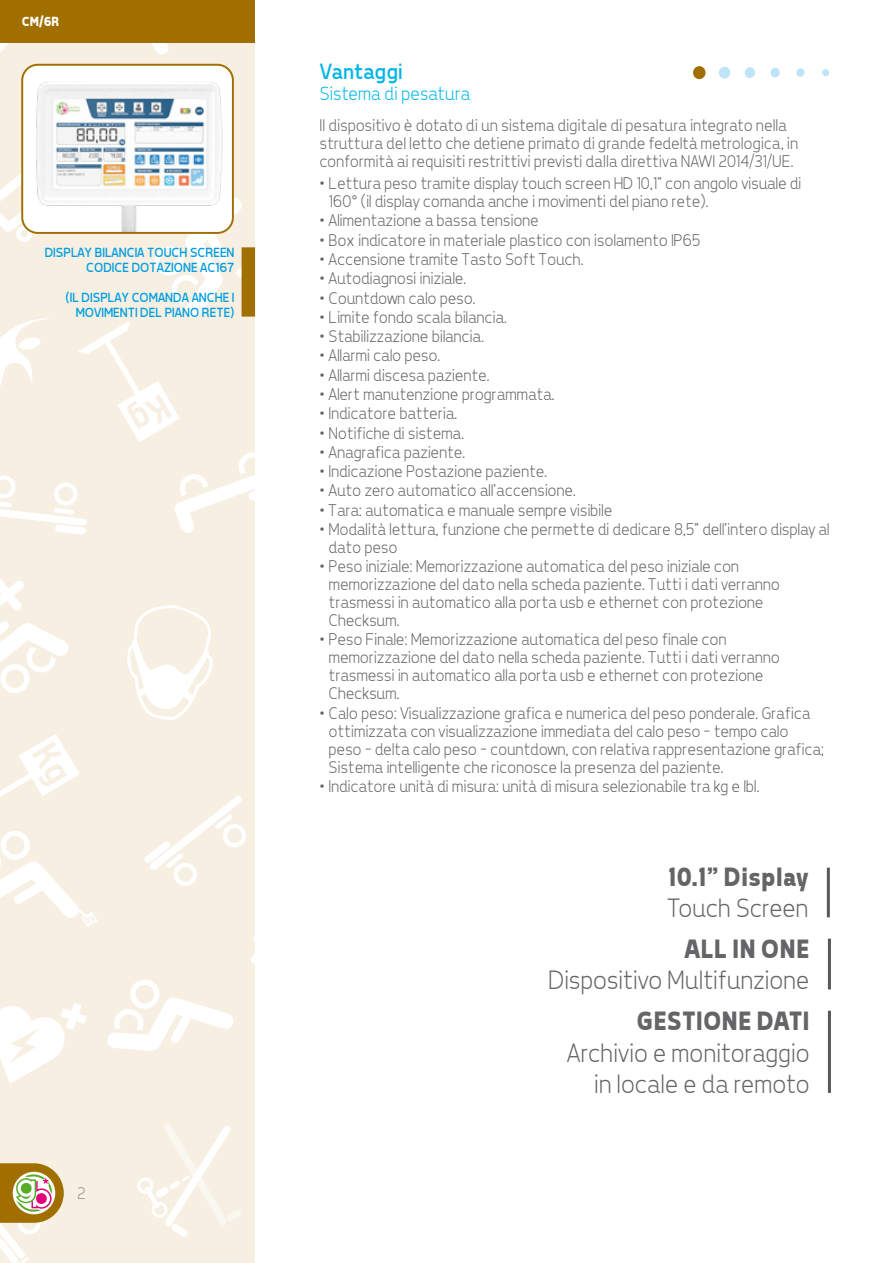
<style>
.page{position:relative;width:893px;height:1263px;background:#fff}
.page>*{position:absolute;margin:0;border:0;box-sizing:border-box;transform-origin:0 0}
.t1{font:300 27px "Tepeno Sans";color:#646567}
.t2{font:700 27px "Tepeno Sans";letter-spacing:.01em;color:#646567}
.Titolo-Paragrafo{font:22.5px "Tepeno Sans";letter-spacing:.01em;color:#00b6e8}
.Sottotitolo{font:300 19.5px "Tepeno Sans";letter-spacing:-.005em;color:#00b6e8}
.t3{font:300 17.25px/18px "Tepeno Sans";color:#646567}
.t4{font:300 17.25px "Tepeno Sans";color:#989191}
.Descrizione-Colonna{font:13.5px/15px "Tepeno Sans";color:#009ee0;text-align:right}
.t5{font:700 13.5px "Tepeno Sans";color:#fff}
</style>
<div class="page">
<div style="left:0;top:0;width:255px;height:1263px;background:#f7efe2"></div>
<svg style="left:135px;top:43px;width:88px;height:22px"></svg>
<svg style="left:107px;top:979px;width:127px;height:72px"></svg>
<svg style="left:144px;top:796px;width:102px;height:90px"></svg>
<svg style="left:0;top:579px;width:68px;height:114px"></svg>
<svg style="left:0;top:174px;width:32px;height:68px"></svg>
<svg style="left:0;top:318px;width:50px;height:68px"></svg>
<svg style="left:0;top:475px;width:87px;height:60px"></svg>
<svg style="left:0;top:734px;width:98px;height:193px"></svg>
<svg style="left:137px;top:1124px;width:104px;height:113px"></svg>
<svg style="left:174px;top:452px;width:81px;height:81px"></svg>
<svg style="left:0;top:43px;width:53px;height:33px"></svg>
<svg style="left:251px;top:935px;width:4px;height:29px"></svg>
<svg style="left:78px;top:197px;width:164px;height:245px"></svg>
<svg style="left:0;top:1003px;width:87px;height:80px"></svg>
<svg style="left:127px;top:605px;width:86px;height:115px"></svg>
<div style="left:0;top:0;width:255px;height:43px;background:#a06f00"></div>
<svg style="left:0;top:1163px;width:64px;height:100px"></svg>
<div style="left:822px;top:69px;width:7px;height:7px;background:#bde4f7;border-radius:50%"></div>
<div style="left:796px;top:68px;width:8px;height:9px;background:#bde4f7;border-radius:50%"></div>
<div style="left:770px;top:68px;width:10px;height:10px;background:#bde4f7;border-radius:50%"></div>
<div style="left:745px;top:67px;width:10px;height:11px;background:#bde4f7;border-radius:50%"></div>
<div style="left:719px;top:67px;width:11px;height:12px;background:#bde4f7;border-radius:50%"></div>
<div style="left:693px;top:66px;width:13px;height:13px;background:#a06f00;border-radius:50%"></div>
<div style="left:242px;top:247px;width:13px;height:70px;background:#a06f00"></div>
<img style="left:22px;top:65px;width:211px;height:168px">
<div style="left:21px;top:64px;width:213px;height:170px;border:2px solid #a06f00;border-radius:16px"></div>
<hr style="left:827px;top:868px;width:3px;height:49px;background:#58585a">
<hr style="left:828px;top:938px;width:3px;height:51px;background:#58585a">
<hr style="left:828px;top:1011px;width:3px;height:82px;background:#58585a">
<p class="t5" style="left:21px;top:13px;width:39px">CM/6R</p>
<p class="Descrizione-Colonna" style="left:44px;top:244px;width:191px">DISPLAY BILANCIA TOUCH SCREEN<br>CODICE DOTAZIONE AC167</p>
<p class="Descrizione-Colonna" style="left:65px;top:289px;width:171px">(IL DISPLAY COMANDA ANCHE I<br>MOVIMENTI DEL PIANO RETE)</p>
<p class="t4" style="left:77px;top:1183px;width:10px">2</p>
<p class="Titolo-Paragrafo" style="left:319px;top:58px;width:84px">Vantaggi</p>
<p class="Sottotitolo" style="left:319px;top:82px;width:152px">Sistema di pesatura</p>
<p class="t3" style="left:319px;top:116px;width:480px">Il dispositivo è dotato di un sistema digitale di pesatura integrato nella struttura del letto che detiene primato di grande fedeltà metrologica, in conformità ai requisiti restrittivi previsti dalla direttiva NAWI 2014/31/UE.</p>
<p class="t3" style="left:328px;top:174px;width:474px;text-indent:-9px">• Lettura peso tramite display touch screen HD 10,1” con angolo visuale di<br>160° (il display comanda anche i movimenti del piano rete).</p>
<p class="t3" style="left:319px;top:211px;width:221px">• Alimentazione a bassa tensione</p>
<p class="t3" style="left:319px;top:230px;width:382px">• Box indicatore in materiale plastico con isolamento IP65</p>
<p class="t3" style="left:319px;top:250px;width:265px">• Accensione tramite Tasto Soft Touch.</p>
<p class="t3" style="left:319px;top:269px;width:148px">• Autodiagnosi iniziale.</p>
<p class="t3" style="left:319px;top:288px;width:157px">• Countdown calo peso.</p>
<p class="t3" style="left:319px;top:308px;width:189px">• Limite fondo scala bilancia.</p>
<p class="t3" style="left:319px;top:327px;width:166px">• Stabilizzazione bilancia.</p>
<p class="t3" style="left:319px;top:346px;width:122px">• Allarmi calo peso.</p>
<p class="t3" style="left:319px;top:365px;width:171px">• Allarmi discesa paziente.</p>
<p class="t3" style="left:319px;top:385px;width:236px">• Alert manutenzione programmata.</p>
<p class="t3" style="left:319px;top:404px;width:139px">• Indicatore batteria.</p>
<p class="t3" style="left:319px;top:423px;width:146px">• Notifiche di sistema.</p>
<p class="t3" style="left:319px;top:442px;width:147px">• Anagrafica paziente.</p>
<p class="t3" style="left:319px;top:462px;width:229px">• Indicazione Postazione paziente.</p>
<p class="t3" style="left:319px;top:481px;width:258px">• Auto zero automatico all’accensione.</p>
<p class="t3" style="left:319px;top:500px;width:294px">• Tara: automatica e manuale sempre visibile</p>
<p class="t3" style="left:328px;top:520px;width:502px;text-indent:-9px">• Modalità lettura, funzione che permette di dedicare 8,5” dell’intero display al dato peso</p>
<p class="t3" style="left:328px;top:557px;width:453px;text-indent:-9px">• Peso iniziale: Memorizzazione automatica del peso iniziale con memorizzazione del dato nella scheda paziente. Tutti i dati verranno trasmessi in automatico alla porta usb e ethernet con protezione Checksum.</p>
<p class="t3" style="left:328px;top:630px;width:453px;text-indent:-9px">• Peso Finale: Memorizzazione automatica del peso finale con memorizzazione del dato nella scheda paziente. Tutti i dati verranno trasmessi in automatico alla porta usb e ethernet con protezione Checksum.</p>
<p class="t3" style="left:328px;top:703px;width:497px;text-indent:-9px">• Calo peso: Visualizzazione grafica e numerica del peso ponderale. Grafica ottimizzata con visualizzazione immediata del calo peso – tempo calo peso – delta calo peso – countdown, con relativa rappresentazione grafica; Sistema intelligente che riconosce la presenza del paziente.</p>
<p class="t3" style="left:319px;top:777px;width:441px">• Indicatore unità di misura: unità di misura selezionabile tra kg e lbl.</p>
<p class="t2" style="left:667px;top:861px;width:142px">10.1” Display</p>
<p class="t1" style="left:666px;top:892px;width:142px">Touch Screen</p>
<p class="t2" style="left:683px;top:933px;width:126px">ALL IN ONE</p>
<p class="t1" style="left:547px;top:964px;width:262px">Dispositivo Multifunzione</p>
<p class="t2" style="left:635px;top:1005px;width:174px">GESTIONE DATI</p>
<p class="t1" style="left:566px;top:1036px;width:244px">Archivio e monitoraggio</p>
<p class="t1" style="left:593px;top:1068px;width:217px">in locale e da remoto</p>
</div>
